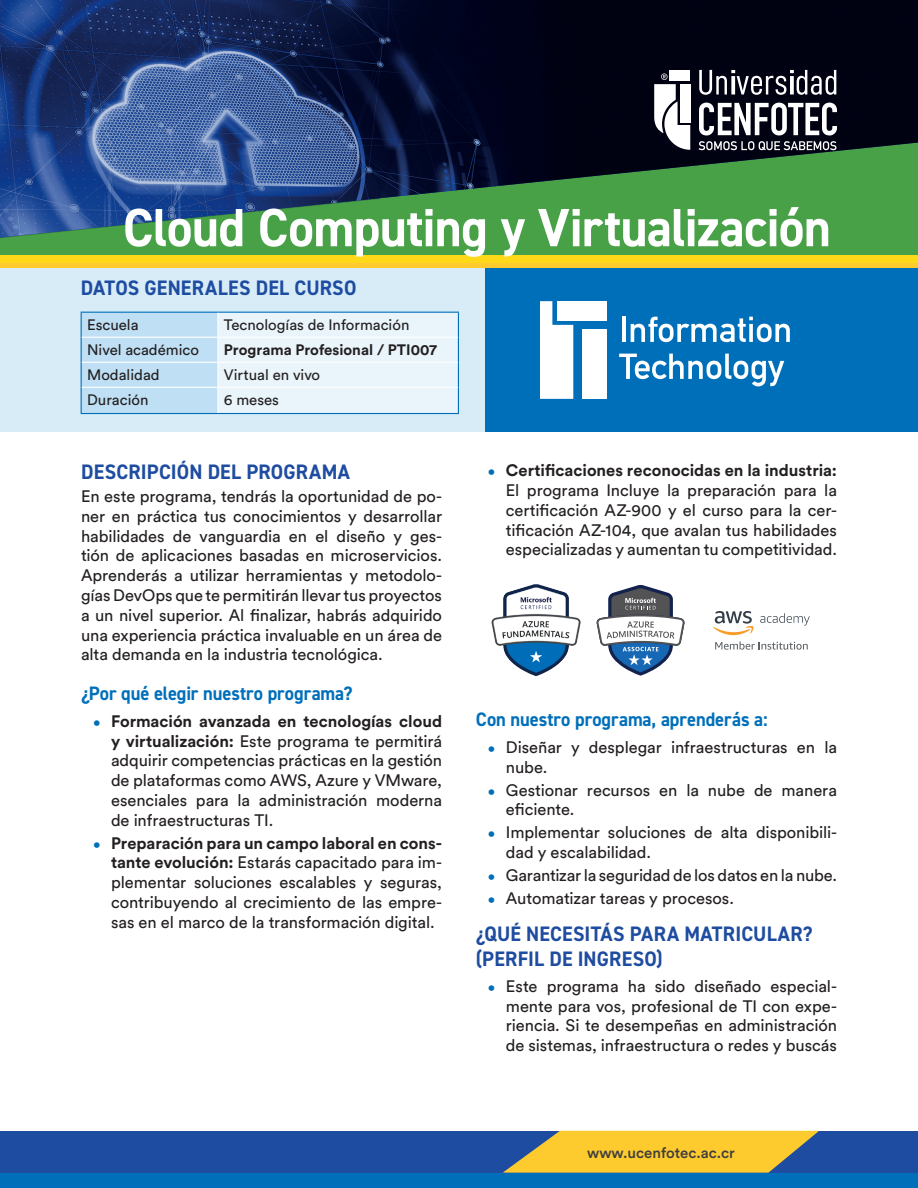
<style>
.page{position:relative;width:918px;height:1188px;background:#fff}
.page>*{position:absolute;margin:0;border:0;box-sizing:border-box;transform-origin:0 0}
.t1{font:700 54px "DIN2014";letter-spacing:-.01em;color:#fff;scale:.95 1}
.t2{font:700 21px/25.2px "DIN2014";letter-spacing:.01em;color:#1e4ca0;scale:.95 1}
.t3{font:700 19.5px "DIN2014";color:#006fba;scale:.95 1}
.t4{font:16.5px/19.8px "Circular Std";letter-spacing:-.005em;color:#231f20;text-align:justify}
.t5{font:15px "Circular Std";color:#231f20}
.t6{font:700 15px "Circular Std";color:#231f20}
.t7{font:500 15px "Circular Std";color:#3e3e3f}
.s1{font-size:13.5px;color:#006fba}
.s2{font-weight:700}
</style>
<div class="page">
<div style="left:0;top:57px;width:918px;height:205px;background:#49a147"></div>
<img style="left:457px;top:0;width:461px;height:191px">
<svg style="left:0;top:0;width:457px;height:238px;background:#28476e"></svg>
<div style="left:0;top:1173px;width:918px;height:15px;background:#006fba"></div>
<div style="left:0;top:1131px;width:918px;height:42px;background:#1e4ca0"></div>
<svg style="left:503px;top:1131px;width:316px;height:42px"></svg>
<svg style="left:699px;top:70px;width:137px;height:25px;background:#50515c"></svg>
<svg style="left:699px;top:103px;width:138px;height:32px;background:#7b7c84"></svg>
<svg style="left:699px;top:141px;width:138px;height:9px"></svg>
<div style="left:670px;top:71px;width:20px;height:10px;background:#fff"></div>
<svg style="left:654px;top:73px;width:36px;height:77px;background:#b3b3b8"></svg>
<svg style="left:0;top:256px;width:918px;height:12px;background:#fed322"></svg>
<div style="left:0;top:268px;width:489px;height:164px;background:#d8ecf8"></div>
<div style="left:486px;top:268px;width:432px;height:164px;background:#006fba"></div>
<svg style="left:81px;top:312px;width:378px;height:101px;background:#d7eaf7"></svg>
<hr style="left:81px;top:413px;width:137px;height:1px;background:#006fba">
<hr style="left:218px;top:413px;width:241px;height:1px;background:#006fba">
<hr style="left:217px;top:313px;width:2px;height:24px;background:#fff">
<hr style="left:82px;top:337px;width:136px;height:1px;background:#fff">
<hr style="left:218px;top:337px;width:240px;height:1px;background:#fff">
<hr style="left:217px;top:338px;width:2px;height:24px;background:#fff">
<hr style="left:82px;top:362px;width:136px;height:1px;background:#fff">
<hr style="left:218px;top:362px;width:240px;height:1px;background:#fff">
<hr style="left:217px;top:363px;width:2px;height:24px;background:#fff">
<hr style="left:82px;top:387px;width:136px;height:1px;background:#fff">
<hr style="left:218px;top:387px;width:240px;height:1px;background:#fff">
<hr style="left:217px;top:388px;width:2px;height:25px;background:#fff">
<img style="left:491px;top:584px;width:90px;height:92px">
<svg style="left:597px;top:585px;width:88px;height:91px"></svg>
<svg style="left:713px;top:611px;width:41px;height:24px"></svg>
<svg style="left:760px;top:613px;width:50px;height:13px"></svg>
<svg style="left:715px;top:642px;width:93px;height:8px"></svg>
<hr style="left:622px;top:317px;width:4px;height:25px;background:#fff">
<svg style="left:631px;top:317px;width:158px;height:25px"></svg>
<svg style="left:619px;top:354px;width:165px;height:32px"></svg>
<div style="left:557px;top:301px;width:50px;height:20px;background:#fff"></div>
<div style="left:582px;top:329px;width:25px;height:70px;background:#fff"></div>
<svg style="left:540px;top:301px;width:33px;height:98px;background:#f0f7fb"></svg>
<h1 class="t1" style="left:123px;top:192px;width:747px">Cloud Computing y Virtualización</h1>
<p class="t2" style="left:81px;top:275px;width:292px">DATOS GENERALES DEL CURSO</p>
<p class="t5" style="left:87px;top:316px;width:53px">Escuela</p>
<p class="t5" style="left:224px;top:316px;width:187px">Tecnologías de Información</p>
<p class="t5" style="left:87px;top:341px;width:113px">Nivel académico</p>
<p class="t6" style="left:224px;top:340px;width:214px">Programa Profesional / PTI007</p>
<p class="t5" style="left:87px;top:366px;width:74px">Modalidad</p>
<p class="t5" style="left:224px;top:366px;width:98px">Virtual en vivo</p>
<p class="t5" style="left:87px;top:391px;width:63px">Duración</p>
<p class="t5" style="left:224px;top:391px;width:57px">6 meses</p>
<p class="t2" style="left:81px;top:459px;width:285px">DESCRIPCIÓN DEL PROGRAMA</p>
<p class="t4" style="left:81px;top:486px;width:363px">En este programa, tendrás la oportunidad de po&shy;ner en práctica tus conocimientos y desarrollar habilidades de vanguardia en el diseño y ges&shy;tión de aplicaciones basadas en microservicios.<br>Aprenderás a utilizar herramientas y metodolo&shy;gías DevOps que te permitirán llevar tus proyectos a un nivel superior. Al finalizar, habrás adquirido una experiencia práctica invaluable en un área de alta demanda en la industria tecnológica.</p>
<p class="t3" style="left:81px;top:680px;width:287px">¿Por qué elegir nuestro programa?</p>
<p class="t4" style="left:111px;top:711px;width:333px;text-indent:-18px"><span class="s1">•</span> <span class="s2">Formación avanzada en tecnologías cloud y virtualización:</span> Este programa te permitirá adquirir competencias prácticas en la gestión de plataformas como AWS, Azure y VMware, esenciales para la administración moderna de infraestructuras TI.</p>
<p class="t4" style="left:111px;top:833px;width:333px;text-indent:-18px"><span class="s1">•</span> <span class="s2">Preparación para un campo laboral en cons&shy;tante evolución:</span> Estarás capacitado para im&shy;plementar soluciones escalables y seguras, contribuyendo al crecimiento de las empre&shy;sas en el marco de la transformación digital.</p>
<p class="t4" style="left:506px;top:460px;width:333px;text-indent:-18px"><span class="s1">•</span> <span class="s2">Certificaciones reconocidas en la industria:<br></span>El programa Incluye la preparación para la certificación AZ-900 y el curso para la cer&shy;tificación AZ-104, que avalan tus habilidades especializadas y aumentan tu competitividad.</p>
<p class="t3" style="left:476px;top:706px;width:309px">Con nuestro programa, aprenderás a:</p>
<p class="t4" style="left:506px;top:737px;width:333px;text-indent:-18px"><span class="s1">•</span> Diseñar y desplegar infraestructuras en la nube.</p>
<p class="t4" style="left:506px;top:780px;width:333px;text-indent:-18px"><span class="s1">•</span> Gestionar recursos en la nube de manera eficiente.</p>
<p class="t4" style="left:506px;top:822px;width:333px;text-indent:-18px"><span class="s1">•</span> Implementar soluciones de alta disponibili&shy;dad y escalabilidad.</p>
<p class="t4" style="left:488px;top:865px;width:351px"><span class="s1">•</span> Garantizar la seguridad de los datos en la nube.</p>
<p class="t4" style="left:488px;top:888px;width:248px"><span class="s1">•</span> Automatizar tareas y procesos.</p>
<p class="t2" style="left:476px;top:921px;width:356px">¿QUÉ NECESITÁS PARA MATRICULAR? (PERFIL DE INGRESO)</p>
<p class="t4" style="left:506px;top:976px;width:333px;text-indent:-18px"><span class="s1">•</span> Este programa ha sido diseñado especial&shy;mente para vos, profesional de TI con expe&shy;riencia. Si te desempeñas en administración de sistemas, infraestructura o redes y buscás</p>
<p class="t7" style="left:587px;top:1143px;width:149px">www.ucenfotec.ac.cr</p>
</div>
